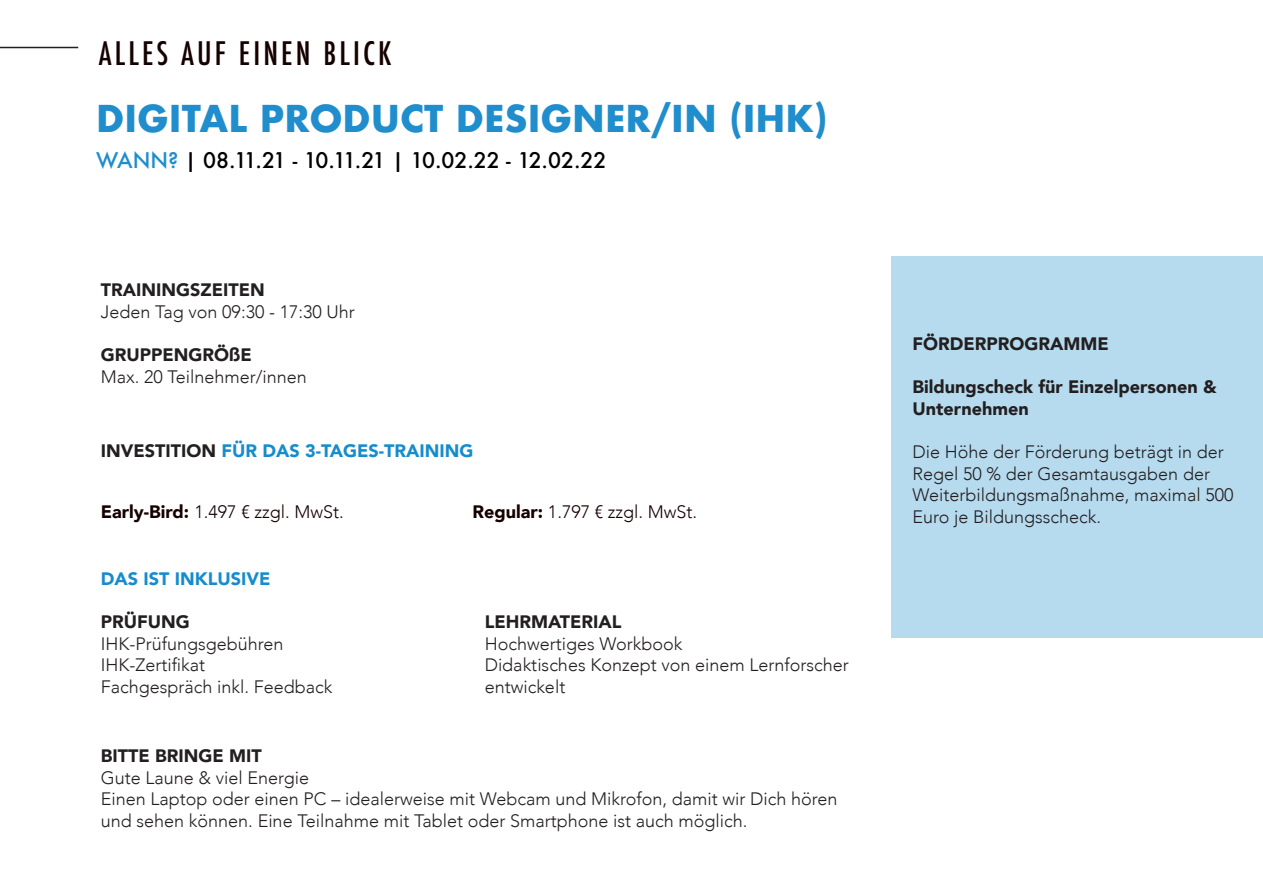
<style>
.page{position:relative;width:1263px;height:893px;background:#fff}
.page>*{position:absolute;margin:0;border:0;box-sizing:border-box;transform-origin:0 0}
.t1{font:700 36px "Futura";color:#208dcd}
.t2{font:500 condensed 31.5px "Futura";letter-spacing:.1em;color:#160000}
.t3{font:500 21px "Futura";letter-spacing:-.06em;color:#000}
.t4{font:300 18px/21.6px "Avenir";color:#231f20}
.t5{font:900 18px/21.6px "Avenir";color:#231f20}
.t6{font:300 18px "Avenir";color:#160000}
.t7{font:900 18px "Avenir";color:#168ccc}
.s1{color:#1e8dcd}
.s2{color:#231f20}
.s3{font-weight:900}
</style>
<div class="page">
<div style="left:891px;top:256px;width:372px;height:381px;background:#b6dbef"></div>
<hr style="left:0;top:47px;width:78px;height:1px;background:#231f20">
<p class="t2" style="left:99px;top:33px;width:294px">ALLES AUF EINEN BLICK</p>
<p class="t1" style="left:96px;top:92px;width:733px">DIGITAL PRODUCT DESIGNER/IN (IHK)</p>
<p class="t3" style="left:96px;top:145px;width:512px"><span class="s1">WANN?</span> | 08.11.21 - 10.11.21 | 10.02.22 - 12.02.22</p>
<p class="t5" style="left:101px;top:279px;width:166px">TRAININGSZEITEN</p>
<p class="t4" style="left:101px;top:301px;width:256px">Jeden Tag von 09:30 - 17:30 Uhr</p>
<p class="t5" style="left:101px;top:343px;width:153px">GRUPPENGRÖßE</p>
<p class="t4" style="left:101px;top:366px;width:208px">Max. 20 Teilnehmer/innen</p>
<p class="t7" style="left:101px;top:435px;width:374px"><span class="s2">INVESTITION</span> FÜR DAS 3-TAGES-TRAINING</p>
<p class="t6" style="left:101px;top:502px;width:244px"><span class="s3">Early-Bird:</span> 1.497 € zzgl. MwSt.</p>
<p class="t6" style="left:473px;top:502px;width:226px"><span class="s3">Regular:</span> 1.797 € zzgl. MwSt.</p>
<p class="t7" style="left:101px;top:563px;width:171px">DAS IST INKLUSIVE</p>
<p class="t5" style="left:101px;top:611px;width:91px">PRÜFUNG</p>
<p class="t4" style="left:101px;top:633px;width:184px">IHK-Prüfungsgebühren</p>
<p class="t4" style="left:101px;top:654px;width:106px">IHK-Zertifikat</p>
<p class="t4" style="left:101px;top:676px;width:233px">Fachgespräch inkl. Feedback</p>
<p class="t5" style="left:485px;top:611px;width:138px">LEHRMATERIAL</p>
<p class="t4" style="left:485px;top:633px;width:199px">Hochwertiges Workbook</p>
<p class="t4" style="left:485px;top:654px;width:366px">Didaktisches Konzept von einem Lernforscher entwickelt</p>
<p class="t5" style="left:101px;top:745px;width:162px">BITTE BRINGE MIT</p>
<p class="t4" style="left:101px;top:767px;width:210px">Gute Laune &amp; viel Energie</p>
<p class="t4" style="left:101px;top:788px;width:738px">Einen Laptop oder einen PC – idealerweise mit Webcam und Mikrofon, damit wir Dich hören und sehen können. Eine Teilnahme mit Tablet oder Smartphone ist auch möglich.</p>
<p class="t5" style="left:912px;top:333px;width:198px">FÖRDERPROGRAMME</p>
<p class="t5" style="left:912px;top:376px;width:306px">Bildungscheck für Einzelpersonen &amp;<br>Unternehmen</p>
<p class="t4" style="left:912px;top:441px;width:323px">Die Höhe der Förderung beträgt in der Regel 50 % der Gesamtausgaben der Weiterbildungsmaßnahme, maximal 500<br>Euro je Bildungsscheck.</p>
</div>
